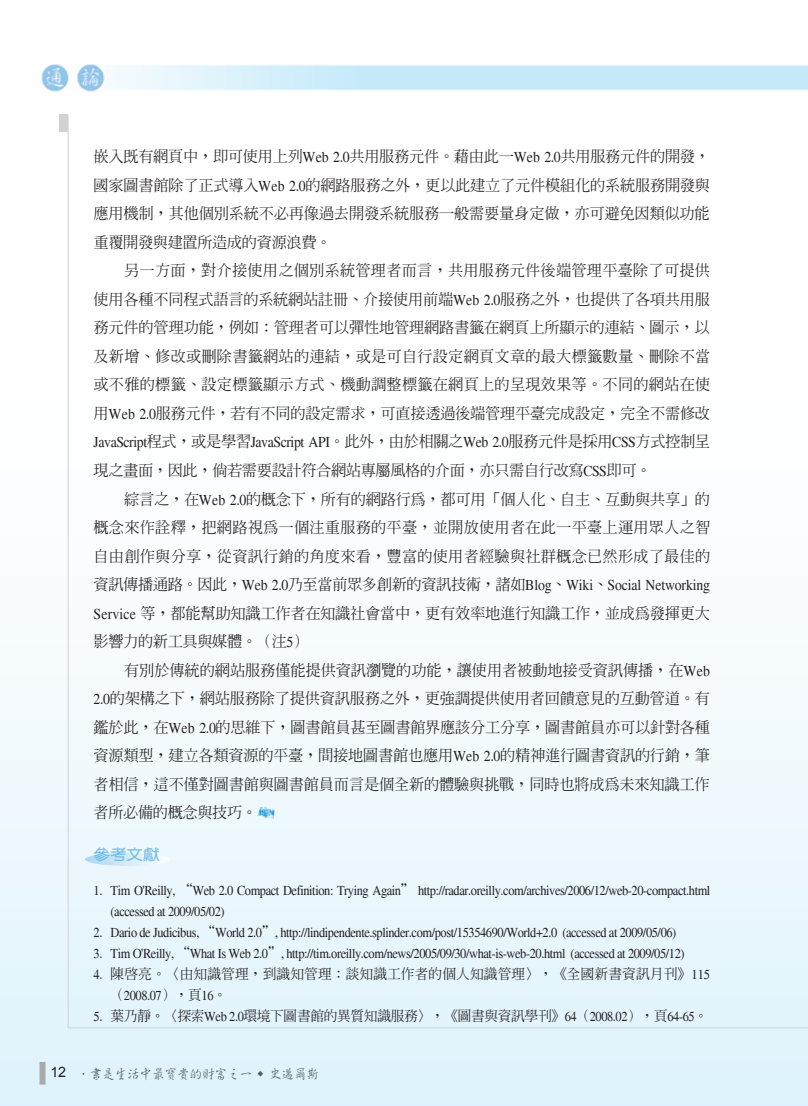
<style>
.page{position:relative;width:808px;height:1106px;background:#fff}
.page>*{position:absolute;margin:0;border:0;box-sizing:border-box;transform-origin:0 0}
._04-內文{font:500 15.3px/28.5px "AR Ming B5";letter-spacing:-.02em;color:#231f20;text-align:justify}
._0000標{font:700 14.85px "AR Yuan B5";color:#73bde9;scale:1.11 1}
._06-注1{font:13.8px/21px "Times";letter-spacing:-.035em;color:#231f20;scale:.9 1}
._06-注1-2{font:500 13.8px/21px "AR Ming B5";color:#231f20}
._06-注1-3{font:500 13.8px "AR Ming B5";letter-spacing:-.03em;color:#231f20}
.t1{font:500 13.5px "AR Xing Shu B5";letter-spacing:-.075em;color:#57585a}
.s1{font-family:"Times";font-weight:400}
.s2{font-family:"AR Ming B5";font-weight:500}
</style>
<div class="page">
<div style="left:0;top:122px;width:808px;height:984px;background:linear-gradient(to bottom,#fff,#e3f4fc)"></div>
<div style="left:40px;top:1061px;width:6px;height:23px;background:#a8a9ad"></div>
<img style="left:0;top:64px;width:808px;height:66px">
<hr style="left:68px;top:1027px;width:740px;height:1px;background:#d1d2d4">
<hr style="left:68px;top:115px;width:1px;height:912px;background:#d1d2d4">
<div style="left:60px;top:115px;width:8px;height:17px;background:#d1d2d4"></div>
<svg style="left:85px;top:853px;width:84px;height:12px"></svg>
<img style="left:257px;top:806px;width:18px;height:13px">
<p class="_04-內文" style="left:94px;top:142px;width:618px">嵌入既有網頁中，即可使用上列<span class="s1">Web 2.0</span>共用服務元件。藉由此一<span class="s1">Web 2.0</span>共用服務元件的開發，國家圖書館除了正式導入<span class="s1">Web 2.0</span>的網路服務之外，更以此建立了元件模組化的系統服務開發與應用機制，其他個別系統不必再像過去開發系統服務一般需要量身定做，亦可避免因類似功能重覆開發與建置所造成的資源浪費。</p>
<p class="_04-內文" style="left:94px;top:256px;width:618px;text-indent:31px">另一方面，對介接使用之個別系統管理者而言，共用服務元件後端管理平臺除了可提供使用各種不同程式語言的系統網站註冊、介接使用前端<span class="s1">Web 2.0</span>服務之外，也提供了各項共用服務元件的管理功能，例如：管理者可以彈性地管理網路書籤在網頁上所顯示的連結、圖示，以及新增、修改或刪除書籤網站的連結，或是可自行設定網頁文章的最大標籤數量、刪除不當或不雅的標籤、設定標籤顯示方式、機動調整標籤在網頁上的呈現效果等。不同的網站在使用<span class="s1">Web 2.0</span>服務元件，若有不同的設定需求，可直接透過後端管理平臺完成設定，完全不需修改<span class="s1">JavaScript</span>程式，或是學習<span class="s1">JavaScript API</span>。此外，由於相關之<span class="s1">Web 2.0</span>服務元件是採用<span class="s1">CSS</span>方式控制呈現之畫面，因此，倘若需要設計符合網站專屬風格的介面，亦只需自行改寫<span class="s1">CSS</span>即可。</p>
<p class="_04-內文" style="left:94px;top:484px;width:618px;text-indent:31px">綜言之，在<span class="s1">Web 2.0</span>的概念下，所有的網路行為，都可用「個人化、自主、互動與共享」的概念來作詮釋，把網路視為一個注重服務的平臺，並開放使用者在此一平臺上運用眾人之智自由創作與分享，從資訊行銷的角度來看，豐富的使用者經驗與社群概念已然形成了最佳的資訊傳播通路。因此，<span class="s1">Web 2.0</span>乃至當前眾多創新的資訊技術，諸如<span class="s1">Blog</span>、<span class="s1">Wiki</span>、<span class="s1">Social Networking Service</span> 等，都能幫助知識工作者在知識社會當中，更有效率地進行知識工作，並成為發揮更大影響力的新工具與媒體。（注<span class="s1">5</span>）</p>
<p class="_04-內文" style="left:94px;top:655px;width:618px;text-indent:31px">有別於傳統的網站服務僅能提供資訊瀏覽的功能，讓使用者被動地接受資訊傳播，在<span class="s1">Web 2.0</span>的架構之下，網站服務除了提供資訊服務之外，更強調提供使用者回饋意見的互動管道。有鑑於此，在<span class="s1">Web 2.0</span>的思維下，圖書館員甚至圖書館界應該分工分享，圖書館員亦可以針對各種資源類型，建立各類資源的平臺，間接地圖書館也應用<span class="s1">Web 2.0</span>的精神進行圖書資訊的行銷，筆者相信，這不僅對圖書館與圖書館員而言是個全新的體驗與挑戰，同時也將成為未來知識工作者所必備的概念與技巧。</p>
<p class="_0000標" style="left:94px;top:847px;width:61px">參考文獻</p>
<p class="_06-注1" style="left:111px;top:880px;width:668px;text-indent:-17px">1. Tim O'Reilly, <span class="s2">“</span>Web 2.0 Compact Definition: Trying Again<span class="s2">”</span> http://radar.oreilly.com/archives/2006/12/web-20-compact.html (accessed at 2009/05/02)</p>
<p class="_06-注1" style="left:94px;top:922px;width:649px">2. Dario de Judicibus, <span class="s2">“</span>World 2.0<span class="s2">”</span>, http://lindipendente.splinder.com/post/15354690/World+2.0 (accessed at 2009/05/06)</p>
<p class="_06-注1" style="left:94px;top:943px;width:658px">3. Tim O'Reilly, <span class="s2">“</span>What Is Web 2.0<span class="s2">”</span>, http://tim.oreilly.com/news/2005/09/30/what-is-web-20.html (accessed at 2009/05/12)</p>
<p class="_06-注1-2" style="left:111px;top:963px;width:601px;text-indent:-17px"><span class="s1">4.</span> 陳啟亮。〈由知識管理，到識知管理：談知識工作者的個人知識管理〉，《全國新書資訊月刊》<span class="s1">115</span>（<span class="s1">2008.07</span>），頁<span class="s1">16</span>。</p>
<p class="_06-注1-3" style="left:94px;top:1009px;width:616px"><span class="s1">5.</span> 葉乃靜。〈探索<span class="s1">Web 2.0</span>環境下圖書館的異質知識服務〉，《圖書與資訊學刊》<span class="s1">64</span>（<span class="s1">2008.02</span>），頁<span class="s1">64-65</span>。</p>
<p class="t1" style="left:50px;top:1067px;width:271px"><sup>12</sup> ．書是生活中最寶貴的財富之一 <sup>◆</sup> 史邁爾斯</p>
</div>
